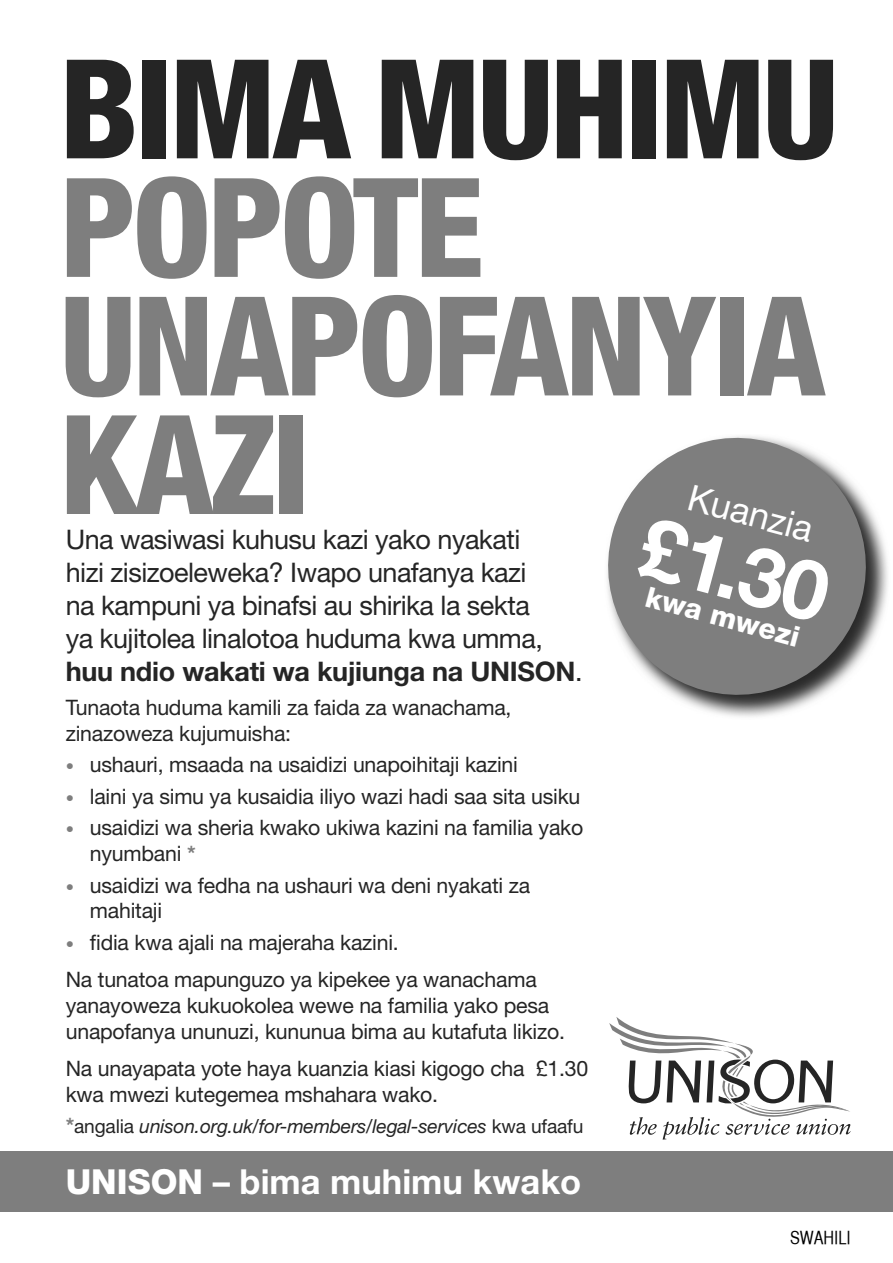
<style>
.page{position:relative;width:893px;height:1263px;background:#fff}
.page>*{position:absolute;margin:0;border:0;box-sizing:border-box;transform-origin:0 0}
.t1{font:800 condensed 138px/118.5px "Helvetica Neue";letter-spacing:-.03em;color:#7e7e7e}
.t2{font:800 condensed 138px "Helvetica Neue";letter-spacing:-.03em;color:#252525}
.t3{font:700 82.5px "Helvetica Neue";color:#fff}
.t4{font:36px "Helvetica Neue";color:#fff}
.t5{font:700 34.5px "Helvetica Neue";color:#fff}
.t6{font:800 28.5px "Helvetica Neue";color:#fff}
.t7{font:27px/33px "Helvetica Neue";letter-spacing:-.02em;color:#252525}
.t8{font:21.3px/25.5px "Helvetica Neue";letter-spacing:-.01em;color:#252525}
.t9{font:italic 19.2px "Helvetica Neue";letter-spacing:-.01em;color:#252525}
.t10{font:18px "Helvetica CY Plain";color:#000}
.s1{font-weight:700}
.s2{font-weight:500;font-size:16.5px;color:#7e7e7e}
.s3{font-weight:700;color:#7e7e7e}
.s4{font-weight:700;font-style:normal;font-size:21.3px;color:#7e7e7e}
.s5{font-style:normal}
.s6{font-weight:800}
</style>
<div class="page">
<svg style="left:609px;top:1017px;width:242px;height:122px"></svg>
<img style="left:702px;top:532px;width:186px;height:185px">
<svg style="left:607px;top:436px;width:273px;height:273px;fill:#7e7e7e"></svg>
<div style="left:0;top:1152px;width:893px;height:60px;background:#7e7e7e"></div>
<h1 class="t2" style="left:60px;top:24px;width:781px">BIMA MUHIMU</h1>
<h1 class="t1" style="left:60px;top:166px;width:768px">POPOTE<br>UNAPOFANYIA<br>KAZI</h1>
<p class="t7" style="left:66px;top:523px;width:518px">Una wasiwasi kuhusu kazi yako nyakati<br>hizi zisizoeleweka? Iwapo unafanya kazi<br>na kampuni ya binafsi au shirika la sekta<br>ya kujitolea linalotoa huduma kwa umma, <span class="s1">huu ndio wakati wa kujiunga na UNISON</span>.</p>
<h3 class="t4" style="left:694px;top:476px;width:130px;rotate:15deg">Kuanzia</h3>
<h2 class="t3" style="left:655px;top:496px;width:194px;rotate:15deg">£1.30</h2>
<h3 class="t6" style="left:651px;top:580px;width:160px;rotate:15deg">kwa mwezi</h3>
<p class="t8" style="left:66px;top:694px;width:447px">Tunaota huduma kamili za faida za wanachama, zinazoweza kujumuisha:</p>
<p class="t8" style="left:66px;top:752px;width:454px"><span class="s2">•</span> ushauri, msaada na usaidizi unapoihitaji kazini</p>
<p class="t8" style="left:66px;top:783px;width:516px"><span class="s2">•</span> laini ya simu ya kusaidia iliyo wazi hadi saa sita usiku</p>
<p class="t8" style="left:90px;top:815px;width:495px;text-indent:-24px"><span class="s2">•</span> usaidizi wa sheria kwako ukiwa kazini na familia yako nyumbani <span class="s3">*</span></p>
<p class="t8" style="left:90px;top:872px;width:442px;text-indent:-24px"><span class="s2">•</span> usaidizi wa fedha na ushauri wa deni nyakati za mahitaji</p>
<p class="t8" style="left:66px;top:923px;width:472px;line-height:37.7px"><span class="s2">•</span> fidia kwa ajali na majeraha kazini.<br>Na tunatoa mapunguzo ya kipekee ya wanachama</p>
<p class="t8" style="left:66px;top:992px;width:501px">yanayoweza kukuokolea wewe na familia yako pesa unapofanya ununuzi, kununua bima au kutafuta likizo.</p>
<p class="t8" style="left:66px;top:1055px;width:524px">Na unayapata yote haya kuanzia kiasi kigogo cha £1.30 kwa mwezi kutegemea mshahara wako.</p>
<p class="t9" style="left:66px;top:1115px;width:519px"><span class="s4">*</span><span class="s5">angalia</span> unison.org.uk/for-members/legal-services <span class="s5">kwa ufaafu</span></p>
<h3 class="t5" style="left:66px;top:1161px;width:517px"><span class="s6">UNISON</span> – bima muhimu kwako</h3>
<p class="t10" style="left:790px;top:1227px;width:62px">SWAHILI</p>
</div>
